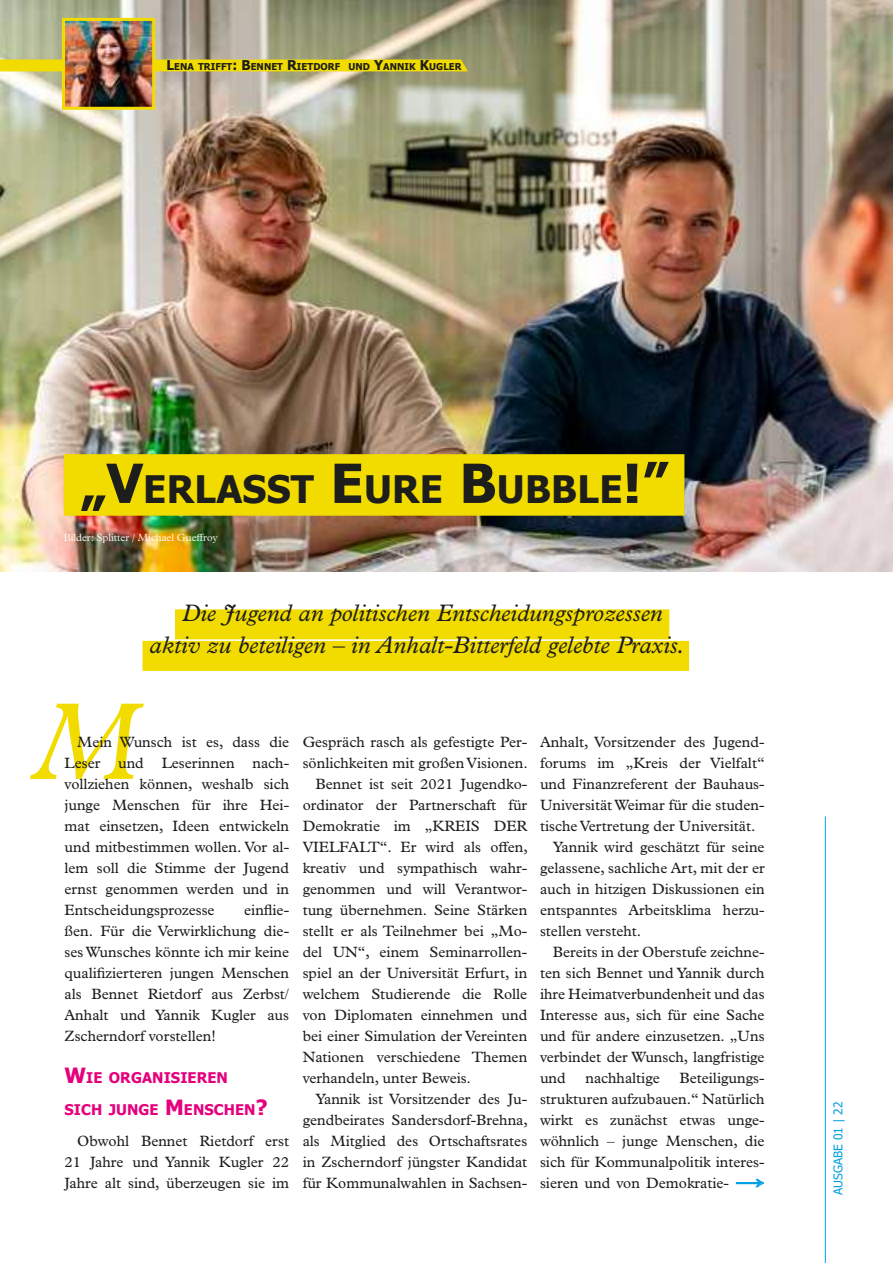
<style>
.page{position:relative;width:893px;height:1263px;background:#fff}
.page>*{position:absolute;margin:0;border:0;box-sizing:border-box;transform-origin:0 0}
.Fließ_Initiale{font:italic 110.4px "Plantin MT Pro";color:#f2dc00}
.H1_Mit_Rahmen{font:700 37.8px "Tahoma";letter-spacing:.005em;color:#1d1d1b}
.Einstieg{font:italic 24px/31.5px "Plantin MT Pro";color:#1d1d1b;text-align:center}
.Fließ{font:15px/21px "Plantin MT Pro";color:#1d1d1b;text-align:justify}
.H3_geradeZeilenzahl{font:700 14.7px/31.5px "Tahoma";letter-spacing:.005em;color:#e5007d}
.t1{font:12px "Tahoma";color:#009fe3}
.bildunterschrift{font:300 10.5px "Plantin MT Pro";color:#fefefe}
.Rubrik{font:700 9.45px "Tahoma";letter-spacing:.005em;color:#1d1d1b}
.s1{font-size:13.5px}
.s2{font-size:54px}
.s3{font-size:21px}
.s4{font-family:"Arial";font-weight:700;font-size:21px;color:#009fe3}
</style>
<div class="page">
<hr style="left:825px;top:816px;width:1px;height:447px;background:#009fe3">
<img style="left:0;top:0;width:893px;height:572px">
<div style="left:64px;top:454px;width:620px;height:62px;background:#f2dc00"></div>
<div style="left:175px;top:609px;width:494px;height:30px;background:#f2dc00"></div>
<div style="left:142px;top:641px;width:547px;height:30px;background:#f2dc00"></div>
<div style="left:0;top:60px;width:468px;height:11px;background:#f2dc00"></div>
<img style="left:66px;top:22px;width:85px;height:84px">
<div style="left:62px;top:18px;width:93px;height:92px;border:3px solid #f2dc00"></div>
<p class="Rubrik" style="left:166px;top:60px;width:92px"><span class="s1">L</span>ENA TRIFFT<span class="s1">: B</span>ENNE</p>
<p class="Rubrik" style="left:277px;top:60px;width:186px">T <span class="s1">R</span>IETDORF UND <span class="s1">Y</span>ANNIK <span class="s1">K</span>UGLER</p>
<p class="H1_Mit_Rahmen" style="left:80px;top:463px;width:590px"><span class="s2">„</span><span class="s2">V</span>ERLASST <span class="s2">E</span>URE <span class="s2">B</span>UBBLE<span class="s2">!</span><span class="s2">”</span></p>
<p class="bildunterschrift" style="left:64px;top:531px;width:155px">Bilder: Splitter / Michael Gueffroy</p>
<p class="Einstieg" style="left:149px;top:598px;width:537px">Die Jugend an politischen Entscheidungsprozessen aktiv zu beteiligen – in Anhalt-Bitterfeld gelebte Praxis.</p>
<p class="Fließ_Initiale" style="left:32px;top:677px;width:110px">M</p>
<p class="Fließ" style="left:65px;top:732px;width:226px;text-indent:13px">Mein Wunsch ist es, dass die Leser und Leserinnen nach&shy;vollziehen können, weshalb sich junge Menschen für ihre Hei&shy;mat einsetzen, Ideen entwickeln und mitbestimmen wollen. Vor al&shy;lem soll die Stimme der Jugend ernst genommen werden und in Entscheidungsprozesse</p>
<p class="Fließ" style="left:65px;top:900px;width:226px;text-indent:180px">einflie&shy;ßen. Für die Verwirklichung die&shy;ses Wunsches könnte ich mir keine qualifizierteren jungen Menschen als Bennet Rietdorf aus Zerbst/ Anhalt und Yannik Kugler aus Zscherndorf vorstellen!</p>
<p class="H3_geradeZeilenzahl" style="left:65px;top:1063px;width:205px"><span class="s3">W</span>IE ORGANISIEREN<br>SICH JUNGE <span class="s3">M</span> ENSCHEN<span class="s3">?</span></p>
<p class="Fließ" style="left:65px;top:1131px;width:226px;text-indent:13px">Obwohl Bennet Rietdorf erst 21 Jahre und Yannik Kugler 22<br>Jahre alt sind, überzeugen sie im</p>
<p class="Fließ" style="left:303px;top:732px;width:227px">Gespräch rasch als gefestigte Per&shy;sönlichkeiten mit großen Visionen.</p>
<p class="Fließ" style="left:303px;top:774px;width:227px;text-indent:13px">Bennet ist seit 2021 Jugendko&shy;ordinator der Partnerschaft für Demokratie im „KREIS DER VIELFALT“. Er wird als offen, kreativ und sympathisch wahr&shy;genommen und will Verantwor&shy;tung übernehmen. Seine Stärken stellt er als Teilnehmer bei „Mo&shy;del UN“, einem Seminarrollen&shy;spiel an der Universität Erfurt, in welchem Studierende die Rolle von Diplomaten einnehmen und bei einer Simulation der Vereinten Nationen verschiedene Themen verhandeln, unter Beweis.</p>
<p class="Fließ" style="left:303px;top:1089px;width:227px;text-indent:13px">Yannik ist Vorsitzender des Ju&shy;gendbeirates Sandersdorf-Brehna, als Mitglied des Ortschaftsrates in Zscherndorf jüngster Kandidat für Kommunalwahlen in Sachsen-</p>
<p class="Fließ" style="left:540px;top:732px;width:226px">Anhalt, Vorsitzender des Jugend&shy;forums im „Kreis der Vielfalt“ und Finanzreferent der Bauhaus-Universität Weimar für die studen&shy;tische Vertretung der Universität.</p>
<p class="Fließ" style="left:540px;top:837px;width:226px;text-indent:13px">Yannik wird geschätzt für seine gelassene, sachliche Art, mit der er auch in hitzigen Diskussionen ein entspanntes Arbeitsklima herzu&shy;stellen versteht.</p>
<p class="Fließ" style="left:540px;top:942px;width:226px;text-indent:13px">Bereits in der Oberstufe zeichne&shy;ten sich Bennet und Yannik durch ihre Heimatverbundenheit und das Interesse aus, sich für eine Sache und für andere einzusetzen. „Uns verbindet der Wunsch, langfristige und</p>
<p class="Fließ" style="left:540px;top:1068px;width:226px;text-indent:139px">Beteiligungs&shy;strukturen aufzubauen.“ Natürlich wirkt es zunächst etwas unge&shy;wöhnlich – junge Menschen, die sich für Kommunalpolitik interes&shy;sieren und von Demokratie- <span class="s4">→</span></p>
<p class="Fließ" style="left:585px;top:1068px;width:76px">nachhaltige</p>
<p class="t1" style="left:830px;top:1195px;width:95px;rotate:-90deg">AUSGABE 01 | 22</p>
</div>
